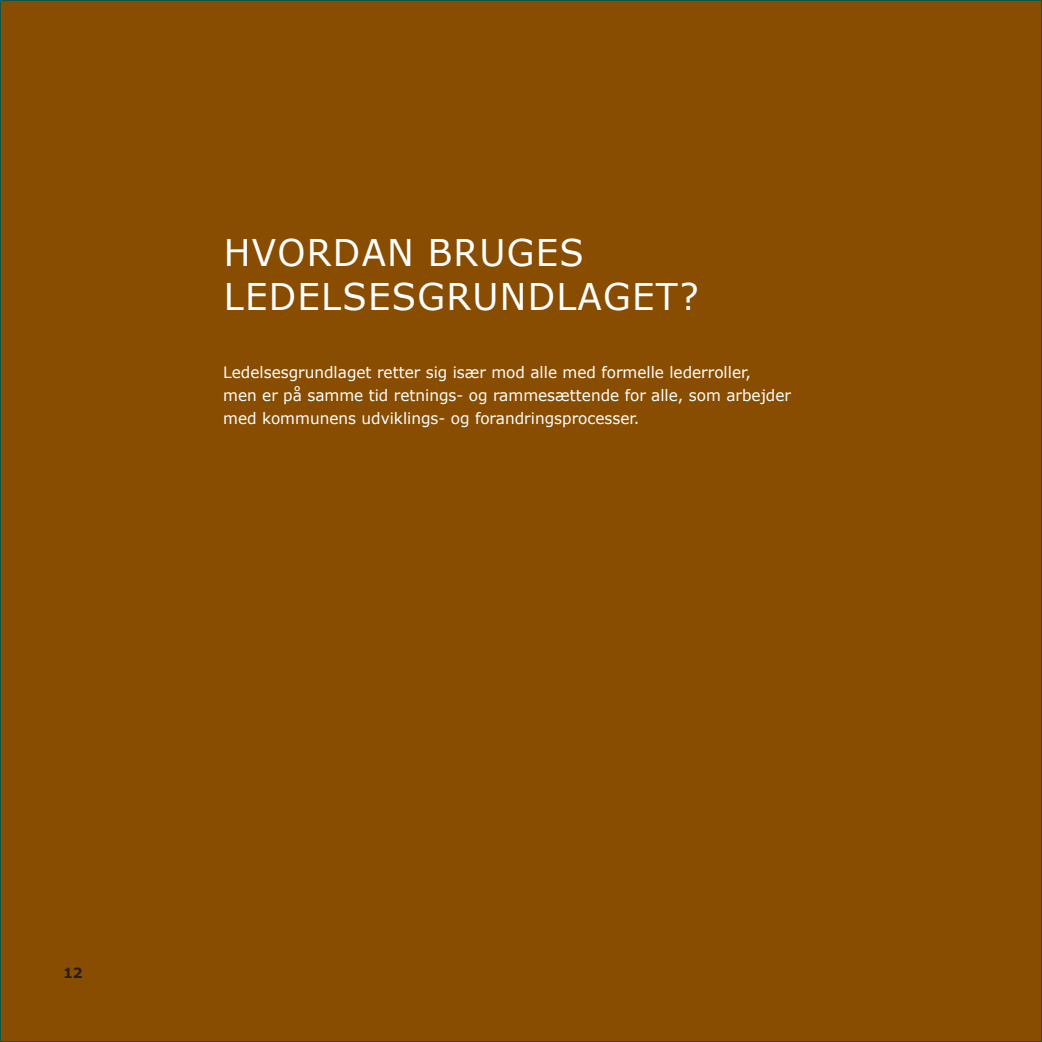
<style>
.page{position:relative;width:1042px;height:1042px;background:#884d00}
.page>*{position:absolute;margin:0;border:0;box-sizing:border-box;transform-origin:0 0}
.Paragraph_Style_1{font:36.75px/43.8px "Verdana";letter-spacing:.035em;color:#fff}
.Paragraph_Style_1-2{font:15.75px/22.8px "Verdana";color:#fff}
.t1{font:700 14px "Verdana";color:#231f20}
</style>
<div class="page">
<p class="Paragraph_Style_1" style="left:224px;top:231px;width:476px">HVORDAN BRUGES<br>LEDELSESGRUNDLAGET?</p>
<p class="Paragraph_Style_1-2" style="left:223px;top:361px;width:569px">Ledelsesgrundlaget retter sig især mod alle med formelle lederroller,<br>men er på samme tid retnings- og rammesættende for alle, som arbejder med kommunens udviklings- og forandringsprocesser.</p>
<p class="t1" style="left:63px;top:963px;width:21px">12</p>
</div>
